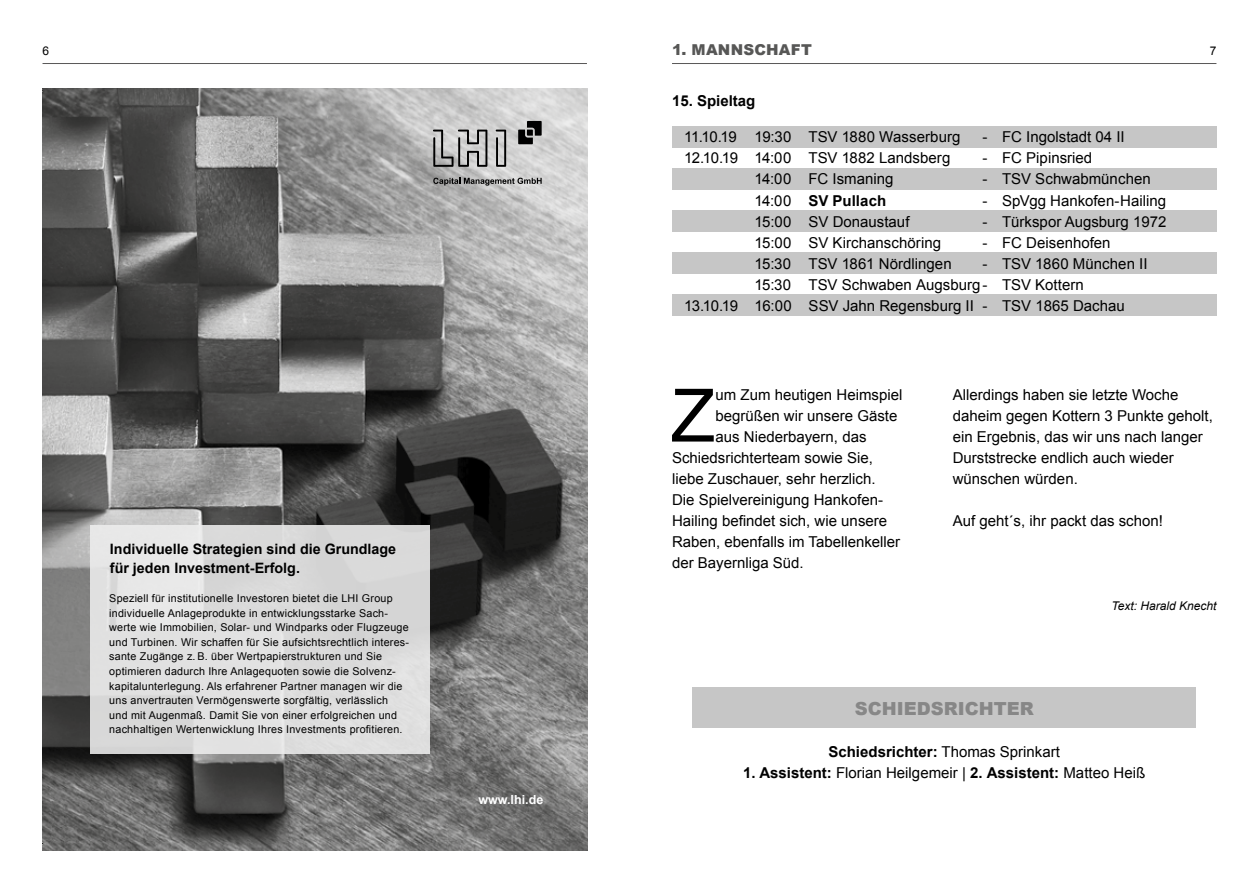
<style>
.page{position:relative;width:1259px;height:893px;background:#fff}
.page>*{position:absolute;margin:0;border:0;box-sizing:border-box;transform-origin:0 0}
.t1{font:73.65px "Arial";color:#000}
.t2{font:900 18px "Arial";color:#878787}
.t3{font:15px/21px "Arial";color:#000}
.t4{font:700 15px "Arial";color:#000}
.t5{font:900 15px "Arial";letter-spacing:.015em;color:#575756}
.t6{font:700 14.25px/18.8px "Arial";color:#000}
.t7{font:700 12.45px "Arial";color:#fff}
.t8{font:italic 12px "Arial";color:#000}
.t9{font:12px "Arial";color:#000}
.t10{font:10.8px/14.5px "Arial";letter-spacing:.02em;color:#000}
.s1{font-weight:400}
.s2{font-weight:700}
</style>
<div class="page">
<img style="left:43px;top:89px;width:544px;height:761px">
<svg style="left:65px;top:89px;width:522px;height:443px;background:#787877"></svg>
<svg style="left:496px;top:130px;width:10px;height:37px"></svg>
<svg style="left:433px;top:130px;width:54px;height:37px;background:#9a9a9a"></svg>
<svg style="left:518px;top:121px;width:23px;height:23px"></svg>
<svg style="left:433px;top:178px;width:108px;height:8px"></svg>
<div style="left:90px;top:524px;width:339px;height:229px;background:#ddd"></div>
<hr style="left:672px;top:63px;width:544px;height:1px;background:#585757">
<hr style="left:43px;top:63px;width:544px;height:1px;background:#585757">
<div style="left:672px;top:127px;width:544px;height:21px;background:#c6c6c6"></div>
<div style="left:672px;top:211px;width:544px;height:21px;background:#c6c6c6"></div>
<div style="left:672px;top:169px;width:544px;height:21px;background:#c6c6c6"></div>
<div style="left:672px;top:253px;width:544px;height:21px;background:#c6c6c6"></div>
<div style="left:672px;top:294px;width:544px;height:21px;background:#c6c6c6"></div>
<div style="left:693px;top:687px;width:502px;height:41px;background:#c6c6c6"></div>
<p class="t9" style="left:43px;top:43px;width:8px">6</p>
<p class="t5" style="left:672px;top:39px;width:141px">1. MANNSCHAFT</p>
<p class="t9" style="left:1209px;top:43px;width:8px">7</p>
<p class="t6" style="left:110px;top:540px;width:288px">Individuelle Strategien sind die Grundlage für jeden Investment-Erfolg.</p>
<p class="t10" style="left:109px;top:591px;width:301px">Speziell für institutionelle Investoren bietet die LHI Group individuelle Anlageprodukte in entwicklungsstarke Sach&shy;werte wie Immobilien, Solar- und Windparks oder Flugzeuge und Turbinen. Wir schaffen für Sie aufsichtsrechtlich interes&shy;sante Zugänge z.B. über Wertpapierstrukturen und Sie optimieren dadurch Ihre Anlagequoten sowie die Solvenz&shy;kapitalunterlegung. Als erfahrener Partner managen wir die uns anvertrauten Vermögenswerte sorgfältig, verlässlich und mit Augenmaß. Damit Sie von einer erfolgreichen und nachhaltigen Wertenwicklung Ihres Investments profitieren.</p>
<p class="t7" style="left:478px;top:791px;width:66px">www.lhi.de</p>
<p class="t4" style="left:672px;top:90px;width:85px">15. Spieltag</p>
<p class="t3" style="left:684px;top:127px;width:278px">11.10.19 19:30 TSV 1880 Wasserburg</p>
<p class="t3" style="left:982px;top:127px;width:144px">- FC Ingolstadt 04 II</p>
<p class="t3" style="left:684px;top:148px;width:268px">12.10.19 14:00 TSV 1882 Landsberg</p>
<p class="t3" style="left:982px;top:148px;width:111px">- FC Pipinsried</p>
<p class="t3" style="left:754px;top:169px;width:140px">14:00 FC Ismaning</p>
<p class="t3" style="left:982px;top:169px;width:170px">- TSV Schwabmünchen</p>
<p class="t4" style="left:754px;top:190px;width:133px"><span class="s1">14:00</span> SV Pullach</p>
<p class="t3" style="left:982px;top:190px;width:185px">- SpVgg Hankofen-Hailing</p>
<p class="t3" style="left:754px;top:211px;width:156px">15:00 SV Donaustauf</p>
<p class="t3" style="left:982px;top:211px;width:185px">- Türkspor Augsburg 1972</p>
<p class="t3" style="left:754px;top:232px;width:188px">15:00 SV Kirchanschöring</p>
<p class="t3" style="left:982px;top:232px;width:129px">- FC Deisenhofen</p>
<p class="t3" style="left:754px;top:253px;width:199px">15:30 TSV 1861 Nördlingen</p>
<p class="t3" style="left:982px;top:253px;width:166px">- TSV 1860 München II</p>
<p class="t3" style="left:754px;top:274px;width:331px">15:30 TSV Schwaben Augsburg- TSV Kottern</p>
<p class="t3" style="left:684px;top:295px;width:442px">13.10.19 16:00 SSV Jahn Regensburg II - TSV 1865 Dachau</p>
<h1 class="t1" style="left:670px;top:367px;width:47px">Z</h1>
<p class="t3" style="left:715px;top:384px;width:188px">um Zum heutigen Heimspiel</p>
<p class="t3" style="left:715px;top:405px;width:183px">begrüßen wir unsere Gäste</p>
<p class="t3" style="left:715px;top:426px;width:152px">aus Niederbayern, das</p>
<p class="t3" style="left:672px;top:447px;width:202px">Schiedsrichterteam sowie Sie,</p>
<p class="t3" style="left:672px;top:468px;width:205px">liebe Zuschauer, sehr herzlich.</p>
<p class="t3" style="left:672px;top:489px;width:212px">Die Spielvereinigung Hankofen-</p>
<p class="t3" style="left:672px;top:510px;width:217px">Hailing befindet sich, wie unsere</p>
<p class="t3" style="left:672px;top:531px;width:230px">Raben, ebenfalls im Tabellenkeller</p>
<p class="t3" style="left:672px;top:552px;width:133px">der Bayernliga Süd.</p>
<p class="t3" style="left:952px;top:384px;width:262px">Allerdings haben sie letzte Woche daheim gegen Kottern 3 Punkte geholt, ein Ergebnis, das wir uns nach langer<br>Durststrecke endlich auch wieder wünschen würden.</p>
<p class="t3" style="left:952px;top:510px;width:212px">Auf geht´s, ihr packt das schon!</p>
<p class="t8" style="left:1111px;top:598px;width:106px">Text: Harald Knecht</p>
<p class="t2" style="left:854px;top:695px;width:180px">SCHIEDSRICHTER</p>
<p class="t4" style="left:828px;top:741px;width:233px">Schiedsrichter: <span class="s1">Thomas Sprinkart</span></p>
<p class="t3" style="left:743px;top:762px;width:403px"><span class="s2">1. Assistent:</span> Florian Heilgemeir | <span class="s2">2. Assistent:</span> Matteo Heiß</p>
</div>
